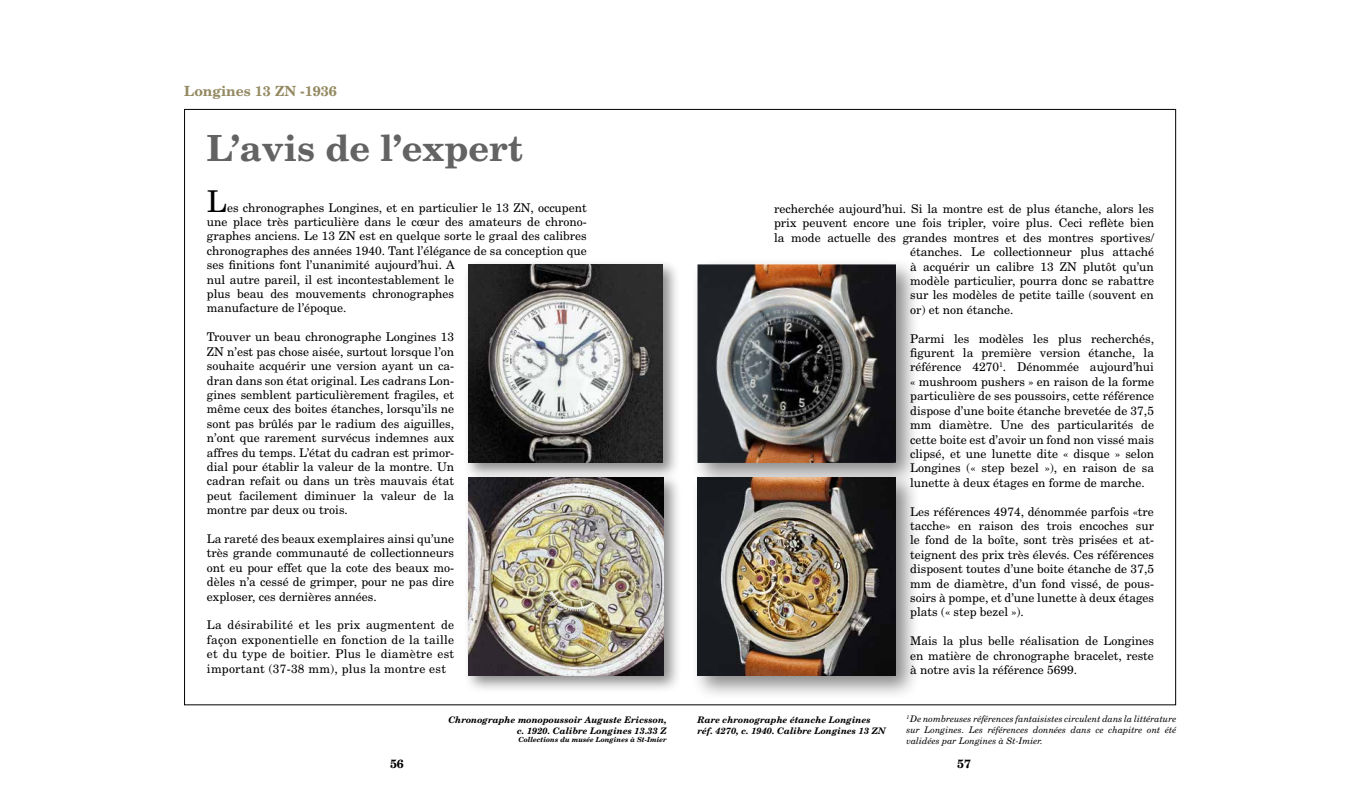
<style>
.page{position:relative;width:1361px;height:794px;background:#fff}
.page>*{position:absolute;margin:0;border:0;box-sizing:border-box;transform-origin:0 0}
.t1{font:700 36px "New Century Schlbk";color:#646363}
.t2{font:30px "New Century Schlbk";color:#000}
.t3{font:700 14px "New Century Schlbk";color:#938961}
.t4{font:12px/14.4px "New Century Schlbk";color:#000;text-align:justify}
.t5{font:700 12px "New Century Schlbk";color:#000}
.t6{font:italic 9px/10.8px "New Century Schlbk";color:#000;text-align:justify}
.t7{font:italic 700 9px/10.8px "New Century Schlbk";color:#000;text-align:right}
.t8{font:italic 700 7px "New Century Schlbk";color:#000}
</style>
<div class="page">
<div style="left:690px;top:257px;width:230px;height:230px;background:#000;opacity:.46"></div>
<img style="left:697px;top:264px;width:199px;height:199px">
<div style="left:690px;top:470px;width:230px;height:230px;background:#000;opacity:.46"></div>
<img style="left:697px;top:477px;width:199px;height:198px">
<div style="left:463px;top:259px;width:217px;height:221px;background:#000;opacity:.46"></div>
<img style="left:468px;top:264px;width:194px;height:199px">
<div style="left:463px;top:472px;width:219px;height:222px;background:#000;opacity:.46"></div>
<img style="left:469px;top:477px;width:194px;height:198px">
<p class="t3" style="left:184px;top:83px;width:154px">Longines 13 ZN -1936</p>
<h1 class="t1" style="left:207px;top:126px;width:318px">L’avis de l’expert</h1>
<h2 class="t2" style="left:207px;top:183px;width:22px">L</h2>
<p class="t4" style="left:207px;top:200px;width:381px;text-align:left;text-indent:20px">es chronographes Longines, et en particulier le 13 ZN, occupent une place très particulière dans le cœur des amateurs de chrono&shy;graphes anciens. Le 13 ZN est en quelque sorte le graal des calibres chronographes des années 1940. Tant l’élégance de sa conception que ses finitions font l’unanimité aujourd’hui. A<br>nul autre pareil, il est incontestablement le<br>plus beau des mouvements chronographes<br>manufacture de l’époque.</p>
<p class="t4" style="left:207px;top:330px;width:249px">Trouver un beau chronographe Longines 13<br>ZN n’est pas chose aisée, surtout lorsque l’on souhaite acquérir une version ayant un ca&shy;dran dans son état original. Les cadrans Lon&shy;gines semblent particulièrement fragiles, et même ceux des boites étanches, lorsqu’ils ne sont pas brûlés par le radium des aiguilles, n’ont que rarement survécus indemnes aux affres du temps. L’état du cadran est primor&shy;dial pour établir la valeur de la montre. Un cadran refait ou dans un très mauvais état peut facilement diminuer la valeur de la montre par deux ou trois.</p>
<p class="t4" style="left:207px;top:531px;width:249px">La rareté des beaux exemplaires ainsi qu’une très grande communauté de collectionneurs ont eu pour effet que la cote des beaux mo&shy;dèles n’a cessé de grimper, pour ne pas dire exploser, ces dernières années.</p>
<p class="t4" style="left:207px;top:618px;width:249px">La désirabilité et les prix augmentent de façon exponentielle en fonction de la taille et du type de boitier. Plus le diamètre est important (37-38 mm), plus la montre est</p>
<p class="t7" style="left:448px;top:714px;width:220px">Chronographe monopoussoir Auguste Ericsson, c. 1920. Calibre Longines 13.33 Z</p>
<p class="t8" style="left:518px;top:735px;width:150px">Collections du musée Longines à St-Imier</p>
<p class="t4" style="left:774px;top:201px;width:381px">recherchée aujourd’hui. Si la montre est de plus étanche, alors les</p>
<p class="t4" style="left:774px;top:216px;width:381px">prix peuvent encore une fois tripler, voire plus. Ceci reflète bien</p>
<p class="t4" style="left:774px;top:230px;width:381px">la mode actuelle des grandes montres et des montres sportives/</p>
<p class="t4" style="left:910px;top:245px;width:245px">étanches. Le collectionneur plus attaché</p>
<p class="t4" style="left:910px;top:259px;width:245px">à acquérir un calibre 13 ZN plutôt qu’un</p>
<p class="t4" style="left:910px;top:273px;width:245px">modèle particulier, pourra donc se rabattre</p>
<p class="t4" style="left:910px;top:288px;width:245px">sur les modèles de petite taille (souvent en</p>
<p class="t4" style="left:910px;top:302px;width:105px">or) et non étanche.</p>
<p class="t4" style="left:910px;top:331px;width:245px">Parmi les modèles les plus recherchés, figurent la première version étanche, la référence 4270<sup>1</sup>. Dénommée aujourd’hui « mushroom pushers » en raison de la forme particulière de ses poussoirs, cette référence dispose d’une boite étanche brevetée de 37,5 mm diamètre. Une des particularités de cette boite est d’avoir un fond non vissé mais clipsé, et une lunette dite « disque » selon Longines (« step bezel »), en raison de sa lunette à deux étages en forme de marche.</p>
<p class="t4" style="left:910px;top:504px;width:245px">Les références 4974, dénommée parfois «tre tacche» en raison des trois encoches sur le fond de la boîte, sont très prisées et at&shy;teignent des prix très élevés. Ces références disposent toutes d’une boite étanche de 37,5 mm de diamètre, d’un fond vissé, de pous&shy;soirs à pompe, et d’une lunette à deux étages plats (« step bezel »).</p>
<p class="t4" style="left:910px;top:633px;width:245px">Mais la plus belle réalisation de Longines en matière de chronographe bracelet, reste à notre avis la référence 5699.</p>
<p class="t7" style="left:697px;top:714px;width:190px;text-align:left">Rare chronographe étanche Longines réf. 4270, c. 1940. Calibre Longines 13 ZN</p>
<p class="t6" style="left:906px;top:713px;width:271px"><sup>1</sup> De nombreuses références fantaisistes circulent dans la littérature sur Longines. Les références données dans ce chapitre ont été validées par Longines à St-Imier.</p>
<p class="t5" style="left:390px;top:756px;width:15px">56</p>
<p class="t5" style="left:957px;top:756px;width:15px">57</p>
</div>
